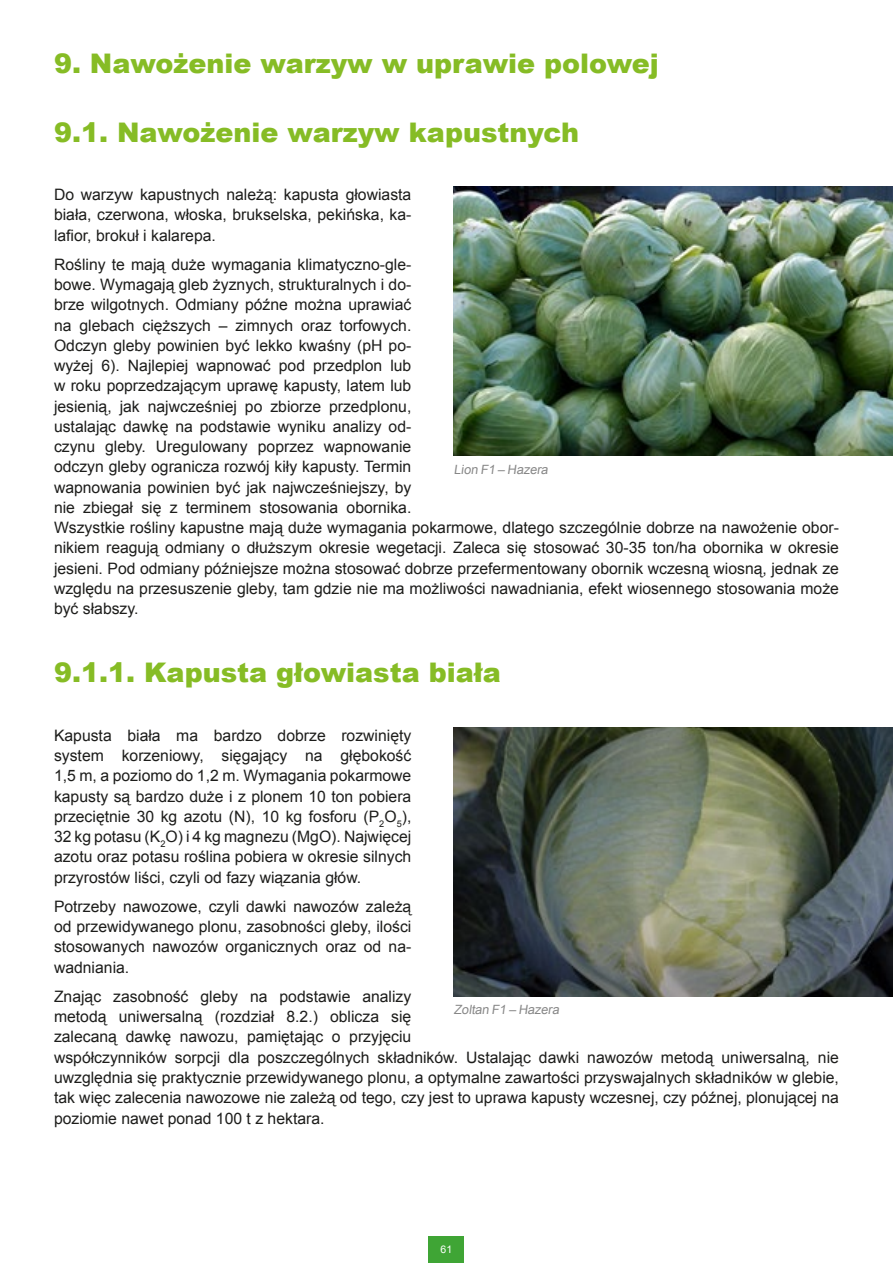
<style>
.page{position:relative;width:893px;height:1263px;background:#fff}
.page>*{position:absolute;margin:0;border:0;box-sizing:border-box;transform-origin:0 0}
.t1{font:900 27px "Arial";color:#86bc25}
.t2{font:15.75px/20.2px "Arial";color:#1d1d1b;text-align:justify}
.t3{font:12.75px "Arial";color:#878787}
.t4{font:10.5px "Arial";color:#fff}
</style>
<div class="page">
<div style="left:429px;top:1236px;width:35px;height:27px;background:#3fa535"></div>
<img style="left:454px;top:187px;width:439px;height:269px">
<img style="left:454px;top:727px;width:439px;height:269px">
<h1 class="t1" style="left:54px;top:44px;width:606px">9. Nawożenie warzyw w uprawie polowej</h1>
<h1 class="t1" style="left:54px;top:112px;width:527px">9.1. Nawożenie warzyw kapustnych</h1>
<p class="t2" style="left:54px;top:185px;width:359px">Do warzyw kapustnych należą: kapusta głowiasta biała, czerwona, włoska, brukselska, pekińska, ka&shy;lafior, brokuł i kalarepa.</p>
<p class="t2" style="left:54px;top:254px;width:786px;text-align:left">Rośliny te mają duże wymagania klimatyczno-gle-<br>bowe. Wymagają gleb żyznych, strukturalnych i do-<br>brze wilgotnych. Odmiany późne można uprawiać<br>na glebach cięższych – zimnych oraz torfowych.<br>Odczyn gleby powinien być lekko kwaśny (pH po-<br>wyżej 6). Najlepiej wapnować pod przedplon lub<br>w roku poprzedzającym uprawę kapusty, latem lub<br>jesienią, jak najwcześniej po zbiorze przedplonu,<br>ustalając dawkę na podstawie wyniku analizy od-<br>czynu gleby. Uregulowany poprzez wapnowanie<br>odczyn gleby ogranicza rozwój kiły kapusty. Termin<br>wapnowania powinien być jak najwcześniejszy, by<br>nie zbiegał się z terminem stosowania obornika.<br>Wszystkie rośliny kapustne mają duże wymagania pokarmowe, dlatego szczególnie dobrze na nawożenie obor&shy;nikiem reagują odmiany o dłuższym okresie wegetacji. Zaleca się stosować 30-35 ton/ha obornika w okresie jesieni. Pod odmiany późniejsze można stosować dobrze przefermentowany obornik wczesną wiosną, jednak ze względu na przesuszenie gleby, tam gdzie nie ma możliwości nawadniania, efekt wiosennego stosowania może być słabszy.</p>
<p class="t3" style="left:454px;top:461px;width:98px">Lion F1 – Hazera</p>
<h1 class="t1" style="left:54px;top:653px;width:448px">9.1.1. Kapusta głowiasta biała</h1>
<p class="t2" style="left:54px;top:725px;width:359px">Kapusta biała ma bardzo dobrze rozwinięty system korzeniowy, sięgający na głębokość 1,5 m, a poziomo do 1,2 m. Wymagania pokarmowe kapusty są bardzo duże i z plonem 10 ton pobiera przeciętnie 30 kg azotu (N), 10 kg fosforu (P<sub>2</sub>O<sub>5</sub>), 32 kg potasu (K<sub>2</sub>O) i 4 kg magnezu (MgO). Najwięcej azotu oraz potasu roślina pobiera w okresie silnych przyrostów liści, czyli od fazy wiązania głów.</p>
<p class="t2" style="left:54px;top:896px;width:359px">Potrzeby nawozowe, czyli dawki nawozów zależą od przewidywanego plonu, zasobności gleby, ilości stosowanych nawozów organicznych oraz od na&shy;wadniania.</p>
<p class="t2" style="left:54px;top:986px;width:786px;text-align:left">Znając zasobność gleby na podstawie analizy<br>metodą uniwersalną (rozdział 8.2.) oblicza się<br>zalecaną dawkę nawozu, pamiętając o przyjęciu<br>współczynników sorpcji dla poszczególnych składników. Ustalając dawki nawozów metodą uniwersalną, nie uwzględnia się praktycznie przewidywanego plonu, a optymalne zawartości przyswajalnych składników w glebie, tak więc zalecenia nawozowe nie zależą od tego, czy jest to uprawa kapusty wczesnej, czy późnej, plonującej na poziomie nawet ponad 100 t z hektara.</p>
<p class="t3" style="left:454px;top:1001px;width:109px">Zoltan F1 – Hazera</p>
<p class="t4" style="left:441px;top:1242px;width:13px">61</p>
</div>
